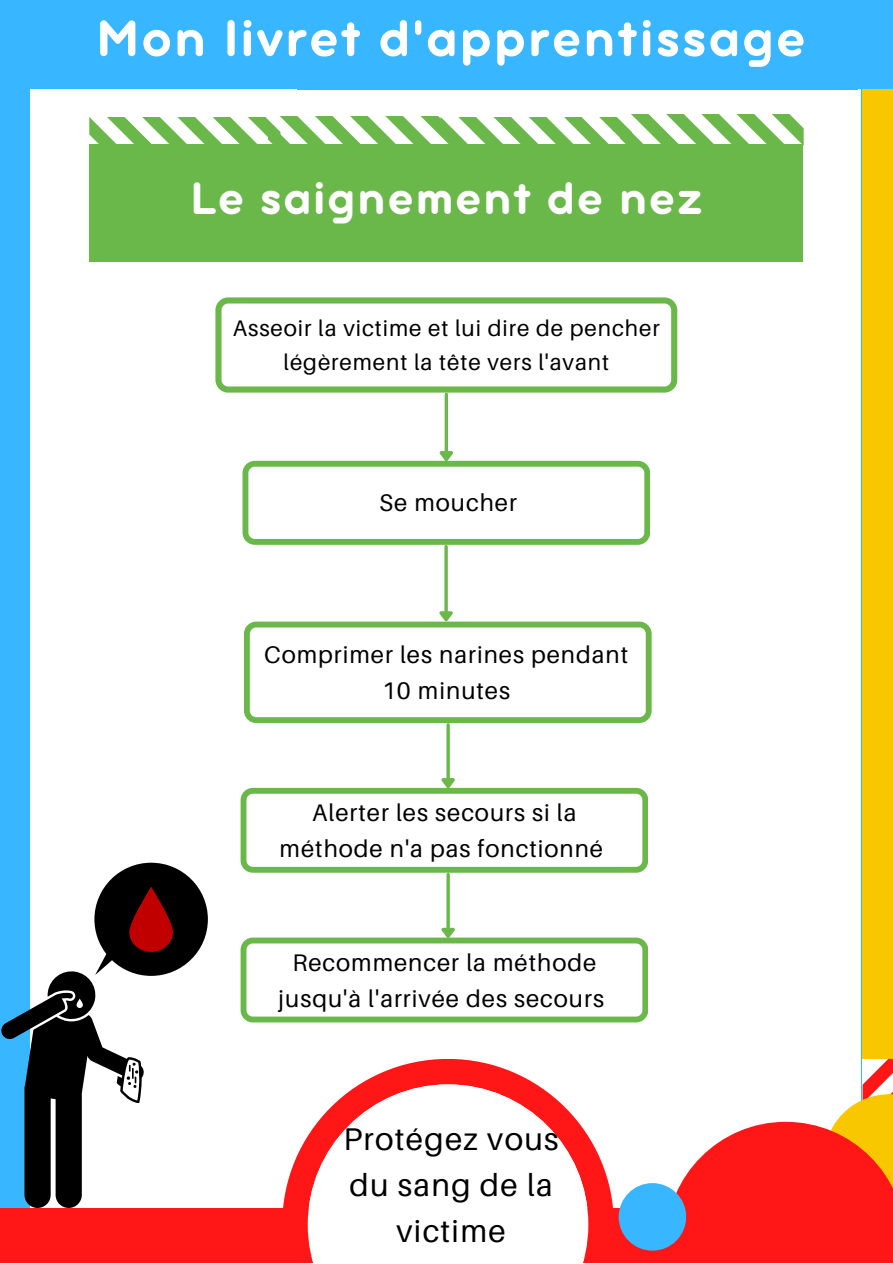
<style>
.page{position:relative;width:893px;height:1264px;background:#fff}
.page>*{position:absolute;margin:0;border:0;box-sizing:border-box;transform-origin:0 0}
.t1{font:55.8px "Aristotelica Pro Tx Bld";letter-spacing:.04em;color:#fff}
.t2{font:49.5px "Aristotelica Pro Tx Bld";letter-spacing:.04em;color:#fff}
.t3{font:31.35px/46px "Aileron";letter-spacing:.04em;color:#000;text-align:center}
.t4{font:24px/36px "Aileron";letter-spacing:.04em;color:#000;text-align:center}
.t5{font:22.5px/33.8px "Aileron";letter-spacing:.04em;color:#000;text-align:center}
</style>
<div class="page">
<div style="left:0;top:0;width:892px;height:1262px;background:#38b6ff"></div>
<div style="left:30px;top:89px;width:830px;height:1119px;background:#fff"></div>
<div style="left:0;top:1208px;width:729px;height:54px;background:#ff1616"></div>
<div style="left:862px;top:89px;width:30px;height:969px;background:#f8c700"></div>
<svg style="left:860px;top:1058px;width:32px;height:36px"></svg>
<svg style="left:836px;top:1094px;width:56px;height:27px;fill:#f8c700"></svg>
<svg style="left:666px;top:1121px;width:226px;height:141px;fill:#ff1616"></svg>
<div style="left:618px;top:1183px;width:68px;height:67px;background:#38b6ff;border-radius:50%"></div>
<div style="left:89px;top:145px;width:713px;height:117px;background:#6bb84a"></div>
<svg style="left:89px;top:114px;width:714px;height:45px"></svg>
<svg style="left:215px;top:297px;width:462px;height:95px"></svg>
<svg style="left:444px;top:394px;width:4px;height:54px"></svg>
<svg style="left:242px;top:448px;width:408px;height:97px"></svg>
<svg style="left:444px;top:546px;width:4px;height:62px"></svg>
<svg style="left:244px;top:608px;width:407px;height:115px"></svg>
<svg style="left:446px;top:724px;width:4px;height:51px"></svg>
<svg style="left:240px;top:775px;width:408px;height:97px"></svg>
<svg style="left:1px;top:862px;width:207px;height:345px"></svg>
<svg style="left:446px;top:874px;width:4px;height:50px"></svg>
<svg style="left:240px;top:924px;width:408px;height:98px"></svg>
<svg style="left:283px;top:1059px;width:330px;height:175px"></svg>
<div style="left:308px;top:1084px;width:280px;height:178px;background:#fff"></div>
<h1 class="t1" style="left:96px;top:20px;width:710px">Mon livret d'apprentissage</h1>
<h2 class="t2" style="left:190px;top:182px;width:513px">Le saignement de nez</h2>
<p class="t5" style="left:233px;top:311px;width:428px">Asseoir la victime et lui dire de pencher légèrement la tête vers l'avant</p>
<p class="t4" style="left:379px;top:484px;width:139px">Se moucher</p>
<p class="t4" style="left:264px;top:636px;width:365px">Comprimer les narines pendant<br>10 minutes</p>
<p class="t4" style="left:279px;top:794px;width:325px">Alerter les secours si la méthode n'a pas fonctionné</p>
<p class="t4" style="left:278px;top:943px;width:327px">Recommencer la méthode jusqu'à l'arrivée des secours</p>
<h3 class="t3" style="left:343px;top:1114px;width:216px">Protégez vous du sang de la victime</h3>
</div>
